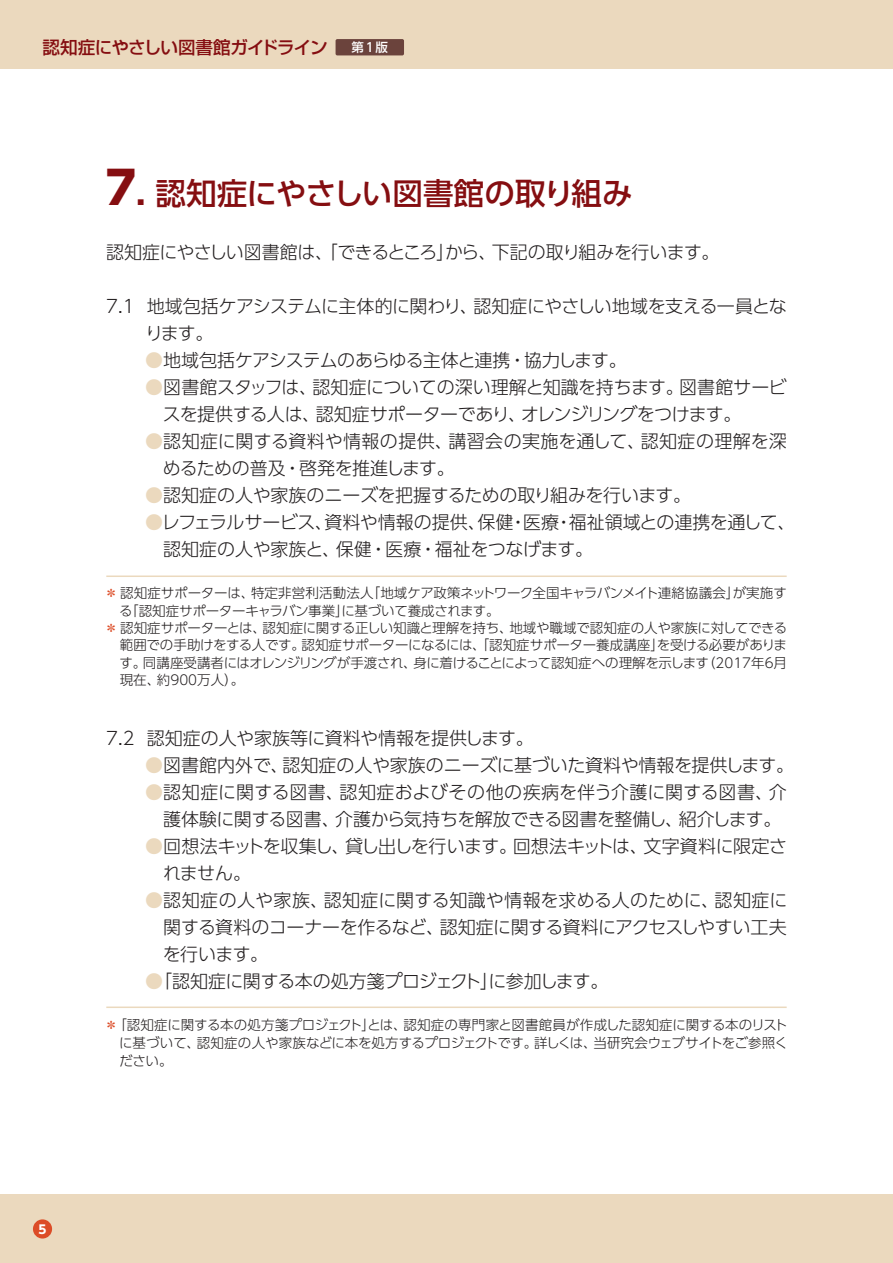
<style>
.page{position:relative;width:893px;height:1263px;background:#fff}
.page>*{position:absolute;margin:0;border:0;box-sizing:border-box;transform-origin:0 0}
.t1{font:500 30.6px "UD Shin Go Pr 6";color:#850e11}
.t2{font:300 18px/27px "UD Shin Go Pr 6";letter-spacing:-.02em;color:#231f20}
.t3{font:300 18px/27px "UD Shin Go Pr 6";color:#231f20}
.t4{font:300 18px "UD Shin Go Pr 6";letter-spacing:-.05em;color:#231f20}
.t5{font:500 17.7px "Shin Go Pr 6 N";letter-spacing:-.045em;color:#850e11}
.t6{font:300 13.5px/18px "UD Shin Go Pr 6";letter-spacing:-.015em;color:#231f20;text-align:justify}
.t7{font:500 12.45px "UD Shin Go Pr 6 N";color:#fff}
.t8{font:700 12px "UD Shin Go Pr 6 N";color:#fff}
.s1{font-weight:800;font-size:45px}
.s2{font-weight:800}
.s3{color:#ebd9be}
.s4{color:#dc4c27}
</style>
<div class="page">
<div style="left:0;top:0;width:893px;height:68px;background:#ebd9be"></div>
<div style="left:0;top:1195px;width:893px;height:68px;background:#ebd9be"></div>
<div style="left:33px;top:1219px;width:19px;height:19px;background:#dc4c27;border-radius:50%"></div>
<div style="left:336px;top:39px;width:68px;height:16px;background:#6b433c;border-radius:2px"></div>
<hr style="left:106px;top:1006px;width:681px;height:2px;background:#ebd9be">
<hr style="left:106px;top:575px;width:681px;height:2px;background:#ebd9be">
<p class="t5" style="left:43px;top:33px;width:287px">認知症にやさしい図書館ガイドライン</p>
<p class="t7" style="left:352px;top:37px;width:38px">第1版</p>
<h1 class="t1" style="left:106px;top:169px;width:528px"><span class="s1">7</span><span class="s2">.</span> 認知症にやさしい図書館の取り組み</h1>
<p class="t2" style="left:106px;top:238px;width:615px">認知症にやさしい図書館は、「できるところ」から、下記の取り組みを行います。</p>
<p class="t2" style="left:145px;top:292px;width:643px;text-indent:-39px">7.1 地域包括ケアシステムに主体的に関わり、認知症にやさしい地域を支える一員となります。</p>
<p class="t4" style="left:145px;top:346px;width:483px"><span class="s3">●</span>地域包括ケアシステムのあらゆる主体と連携・協力します。</p>
<p class="t2" style="left:163px;top:373px;width:625px;text-indent:-18px"><span class="s3">●</span>図書館スタッフは、認知症についての深い理解と知識を持ちます。図書館サービスを提供する人は、認知症サポーターであり、オレンジリングをつけます。</p>
<p class="t3" style="left:163px;top:427px;width:625px;text-indent:-18px"><span class="s3">●</span>認知症に関する資料や情報の提供、講習会の実施を通して、認知症の理解を深めるための普及・啓発を推進します。</p>
<p class="t2" style="left:145px;top:481px;width:547px"><span class="s3">●</span>認知症の人や家族のニーズを把握するための取り組みを行います。</p>
<p class="t2" style="left:163px;top:508px;width:633px;text-indent:-18px"><span class="s3">●</span>レフェラルサービス、資料や情報の提供、保健・医療・福祉領域との連携を通して、認知症の人や家族と、保健・医療・福祉をつなげます。</p>
<p class="t6" style="left:104px;top:584px;width:684px"><span class="s4">＊</span>認知症サポーターは、特定非営利活動法人「地域ケア政策ネットワーク全国キャラバンメイト連絡協議会」が実施す</p>
<p class="t6" style="left:119px;top:601px;width:382px">る「認知症サポーターキャラバン事業」に基づいて養成されます。</p>
<p class="t6" style="left:104px;top:618px;width:684px"><span class="s4">＊</span>認知症サポーターとは、認知症に関する正しい知識と理解を持ち、地域や職域で認知症の人や家族に対してできる</p>
<p class="t6" style="left:120px;top:636px;width:669px">範囲での手助けをする人です。認知症サポーターになるには、「認知症サポーター養成講座」を受ける必要がありま</p>
<p class="t6" style="left:120px;top:653px;width:669px">す。同講座受講者にはオレンジリングが手渡され、身に着けることによって認知症への理解を示します（2017年6月</p>
<p class="t6" style="left:120px;top:670px;width:126px">現在、約900万人）。</p>
<p class="t2" style="left:106px;top:724px;width:429px">7.2 認知症の人や家族等に資料や情報を提供します。</p>
<p class="t2" style="left:145px;top:751px;width:650px"><span class="s3">●</span>図書館内外で、認知症の人や家族のニーズに基づいた資料や情報を提供します。</p>
<p class="t2" style="left:145px;top:778px;width:643px;text-align:right"><span class="s3">●</span>認知症に関する図書、認知症およびその他の疾病を伴う介護に関する図書、介護体験に関する図書、介護から気持ちを解放できる図書を整備し、紹介します。</p>
<p class="t2" style="left:163px;top:832px;width:626px;text-indent:-18px"><span class="s3">●</span>回想法キットを収集し、貸し出しを行います。回想法キットは、文字資料に限定されません。</p>
<p class="t2" style="left:163px;top:886px;width:626px;text-align:justify;text-indent:-17px"><span class="s3">●</span>認知症の人や家族、認知症に関する知識や情報を求める人のために、認知症に関する資料のコーナーを作るなど、認知症に関する資料にアクセスしやすい工夫を行います。</p>
<p class="t2" style="left:145px;top:967px;width:465px"><span class="s3">●</span>「認知症に関する本の処方箋プロジェクト」に参加します。</p>
<p class="t6" style="left:119px;top:1015px;width:670px;text-indent:-15px"><span class="s4">＊</span>「認知症に関する本の処方箋プロジェクト」とは、認知症の専門家と図書館員が作成した認知症に関する本のリストに基づいて、認知症の人や家族などに本を処方するプロジェクトです。詳しくは、当研究会ウェブサイトをご参照ください。</p>
<p class="t8" style="left:39px;top:1219px;width:9px">5</p>
</div>
